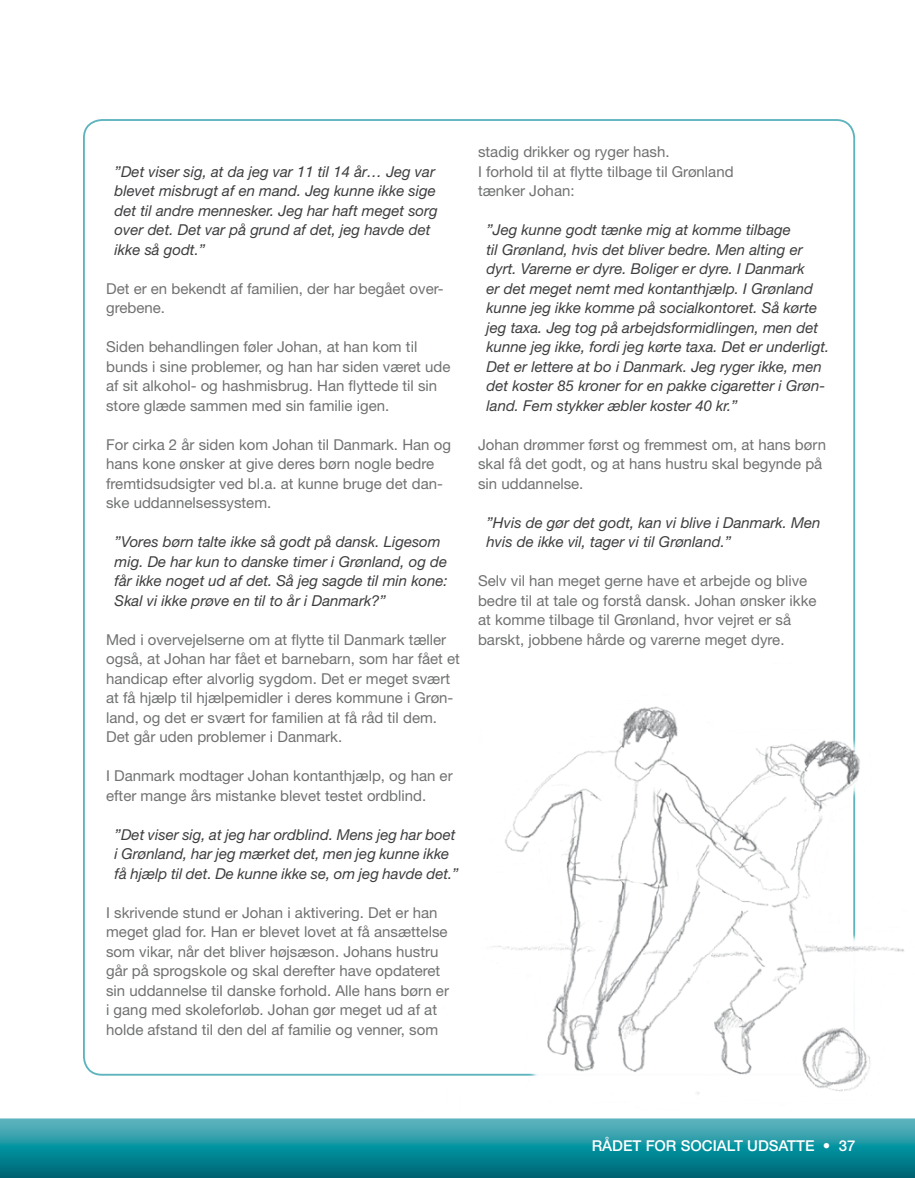
<style>
.page{position:relative;width:915px;height:1178px;background:#fff}
.page>*{position:absolute;margin:0;border:0;box-sizing:border-box;transform-origin:0 0}
.t1{font:15px/19.5px "Helvetica Neue LT Std";color:#707172}
.t2{font:italic 15px/19.5px "Helvetica Neue LT Std";color:#3e3d40}
.t3{font:500 15px "Helvetica Neue LT Std";color:#fff}
</style>
<div class="page">
<img style="left:412px;top:659px;width:492px;height:435px">
<svg style="left:0;top:1118px;width:914px;height:60px;background:#1e8f9c"></svg>
<p class="t2" style="left:115px;top:161px;width:324px">”Det viser sig, at da jeg var 11 til 14 år… Jeg var blevet misbrugt af en mand. Jeg kunne ikke sige det til andre mennesker. Jeg har haft meget sorg over det. Det var på grund af det, jeg havde det ikke så godt.”</p>
<p class="t1" style="left:106px;top:278px;width:339px">Det er en bekendt af familien, der har begået over&shy;grebene.</p>
<p class="t1" style="left:106px;top:337px;width:346px">Siden behandlingen føler Johan, at han kom til bunds i sine problemer, og han har siden været ude af sit alkohol- og hashmisbrug. Han flyttede til sin store glæde sammen med sin familie igen.</p>
<p class="t1" style="left:106px;top:434px;width:346px">For cirka 2 år siden kom Johan til Danmark. Han og hans kone ønsker at give deres børn nogle bedre fremtidsudsigter ved bl.a. at kunne bruge det dan&shy;ske uddannelsessystem.</p>
<p class="t2" style="left:115px;top:532px;width:334px">”Vores børn talte ikke så godt på dansk. Ligesom mig. De har kun to danske timer i Grønland, og de får ikke noget ud af det. Så jeg sagde til min kone:<br>Skal vi ikke prøve en til to år i Danmark?”</p>
<p class="t1" style="left:106px;top:629px;width:355px">Med i overvejelserne om at flytte til Danmark tæller også, at Johan har fået et barnebarn, som har fået et handicap efter alvorlig sygdom. Det er meget svært at få hjælp til hjælpemidler i deres kommune i Grøn&shy;land, og det er svært for familien at få råd til dem.<br>Det går uden problemer i Danmark.</p>
<p class="t1" style="left:106px;top:766px;width:348px">I Danmark modtager Johan kontanthjælp, og han er efter mange års mistanke blevet testet ordblind.</p>
<p class="t2" style="left:115px;top:824px;width:345px">”Det viser sig, at jeg har ordblind. Mens jeg har boet i Grønland, har jeg mærket det, men jeg kunne ikke få hjælp til det. De kunne ikke se, om jeg havde det.”</p>
<p class="t1" style="left:106px;top:902px;width:344px">I skrivende stund er Johan i aktivering. Det er han meget glad for. Han er blevet lovet at få ansættelse som vikar, når det bliver højsæson. Johans hustru går på sprogskole og skal derefter have opdateret sin uddannelse til danske forhold. Alle hans børn er i gang med skoleforløb. Johan gør meget ud af at holde afstand til den del af familie og venner, som</p>
<p class="t1" style="left:478px;top:142px;width:257px">stadig drikker og ryger hash.<br>I forhold til at flytte tilbage til Grønland tænker Johan:</p>
<p class="t2" style="left:486px;top:220px;width:344px">”Jeg kunne godt tænke mig at komme tilbage<br>til Grønland, hvis det bliver bedre. Men alting er dyrt. Varerne er dyre. Boliger er dyre. I Danmark<br>er det meget nemt med kontanthjælp. I Grønland kunne jeg ikke komme på socialkontoret. Så kørte jeg taxa. Jeg tog på arbejdsformidlingen, men det kunne jeg ikke, fordi jeg kørte taxa. Det er underligt.<br>Det er lettere at bo i Danmark. Jeg ryger ikke, men det koster 85 kroner for en pakke cigaretter i Grøn&shy;land. Fem stykker æbler koster 40 kr.”</p>
<p class="t1" style="left:478px;top:434px;width:349px">Johan drømmer først og fremmest om, at hans børn skal få det godt, og at hans hustru skal begynde på sin uddannelse.</p>
<p class="t2" style="left:486px;top:512px;width:335px">”Hvis de gør det godt, kan vi blive i Danmark. Men hvis de ikke vil, tager vi til Grønland.”</p>
<p class="t1" style="left:478px;top:571px;width:340px">Selv vil han meget gerne have et arbejde og blive bedre til at tale og forstå dansk. Johan ønsker ikke at komme tilbage til Grønland, hvor vejret er så barskt, jobbene hårde og varerne meget dyre.</p>
<p class="t3" style="left:591px;top:1137px;width:265px">RÅDET FOR SOCIALT UDSATTE • 37</p>
</div>
